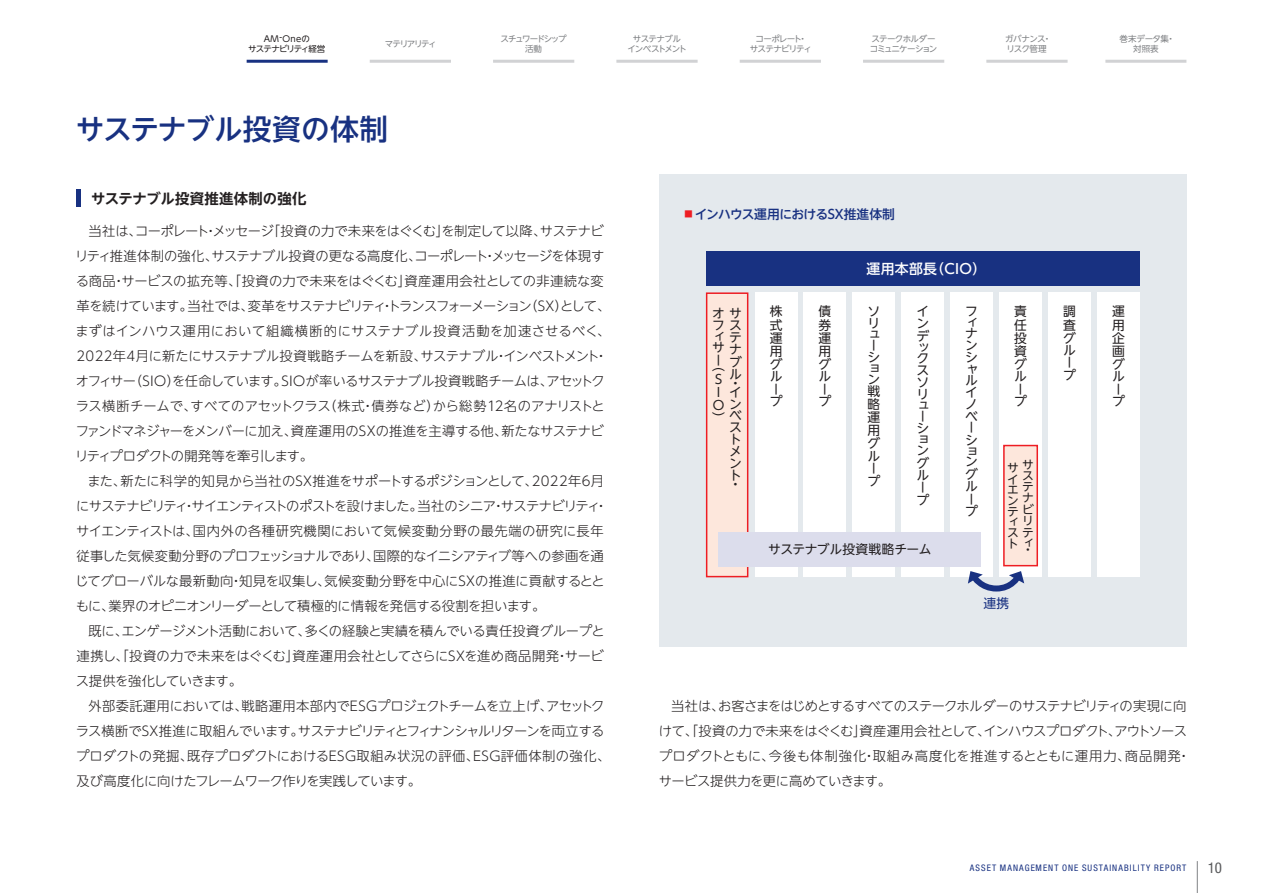
<style>
.page{position:relative;width:1263px;height:893px;background:#fff}
.page>*{position:absolute;margin:0;border:0;box-sizing:border-box;transform-origin:0 0}
.t1{font:500 28.65px "UD Shin Go NT Pr 6 N";color:#183181}
.t2{font:condensed 14.85px "Helvetica Neue LT Std";color:#57585a}
.t3{font:700 14.4px "UD Shin Go NT Pr 6 N De";letter-spacing:.01em;color:#231f20}
.t4{font:500 13.8px "UD Shin Go NT Pr 6 N";letter-spacing:.025em;color:#fff}
.t5{font:300 13.35px/25px "UD Shin Go NT Pr 6 N";letter-spacing:-.02em;color:#231f20}
.t6{font:12.75px/12.9px "UD Shin Go NT Pr 6 N";letter-spacing:-.025em;color:#231f20}
.t7{font:500 12.75px "UD Shin Go NT Pr 6 N";letter-spacing:-.04em;color:#183181}
.t8{font:12.75px "UD Shin Go NT Pr 6 N";color:#183181}
.t9{font:11.7px/10.9px "UD Shin Go NT Pr 6 N";color:#231f20;text-align:justify}
.t10{font:condensed 9px "Helvetica Neue LT Std";letter-spacing:.115em;color:#183181}
.t11{font:8.55px/10.6px "UD Shin Go NT Pr 6 N";letter-spacing:-.085em;color:#808285;text-align:center}
.t12{font:8.55px/10.6px "UD Shin Go NT Pr 6 N";letter-spacing:-.085em;color:#231f20;text-align:center}
.t13{font:8.55px/10.6px "UD Shin Go NT Pr 6 N";letter-spacing:-.16em;color:#808285;text-align:center}
.t14{font:8.55px/10.6px "UD Shin Go NT Pr 6 N";letter-spacing:-.065em;color:#808285}
.t15{font:8.55px/10.6px "UD Shin Go NT Pr 6 N";letter-spacing:-.02em;color:#808285;text-align:center}
.t16{font:8.55px "UD Shin Go NT Pr 6 N";letter-spacing:-.155em;color:#808285}
.s1{font-weight:400;font-size:8.25px;color:#ee1d23}
</style>
<div class="page">
<div style="left:659px;top:174px;width:527px;height:472px;background:#e4e9ed"></div>
<hr style="left:493px;top:60px;width:81px;height:3px;background:#d1d2d4">
<hr style="left:616px;top:60px;width:82px;height:3px;background:#d1d2d4">
<hr style="left:740px;top:60px;width:81px;height:3px;background:#d1d2d4">
<hr style="left:863px;top:60px;width:81px;height:3px;background:#d1d2d4">
<hr style="left:986px;top:60px;width:81px;height:3px;background:#d1d2d4">
<hr style="left:1105px;top:60px;width:81px;height:3px;background:#d1d2d4">
<hr style="left:247px;top:60px;width:81px;height:3px;background:#183181">
<hr style="left:370px;top:60px;width:81px;height:3px;background:#d1d2d4">
<hr style="left:77px;top:190px;width:4px;height:17px;background:#183181">
<div style="left:706px;top:251px;width:434px;height:35px;background:#183181"></div>
<div style="left:1097px;top:292px;width:43px;height:285px;background:#fff"></div>
<div style="left:1048px;top:292px;width:43px;height:285px;background:#fff"></div>
<div style="left:999px;top:292px;width:43px;height:285px;background:#fff"></div>
<div style="left:950px;top:292px;width:43px;height:285px;background:#fff"></div>
<div style="left:901px;top:292px;width:43px;height:285px;background:#fff"></div>
<div style="left:853px;top:292px;width:42px;height:285px;background:#fff"></div>
<div style="left:804px;top:292px;width:42px;height:285px;background:#fff"></div>
<div style="left:755px;top:292px;width:42px;height:285px;background:#fff"></div>
<div style="left:707px;top:293px;width:41px;height:284px;background:#fde7dc"></div>
<div style="left:706px;top:292px;width:42px;height:285px;border:2px solid #ee1d23"></div>
<div style="left:719px;top:532px;width:262px;height:34px;background:#dcddec"></div>
<div style="left:1004px;top:446px;width:33px;height:120px;background:#fde7dc"></div>
<div style="left:1003px;top:445px;width:35px;height:121px;border:2px solid #ee1d23"></div>
<svg style="left:968px;top:571px;width:56px;height:21px"></svg>
<hr style="left:1197px;top:861px;width:1px;height:32px;background:#808285">
<p class="t12" style="left:248px;top:33px;width:79px">AM-Oneの<br>サステナビリティ経営</p>
<p class="t16" style="left:385px;top:37px;width:53px">マテリアリティ</p>
<p class="t13" style="left:500px;top:33px;width:68px">スチュワードシップ活動</p>
<p class="t11" style="left:627px;top:33px;width:61px">サステナブル<br>インベストメント</p>
<p class="t11" style="left:750px;top:33px;width:64px">コーポレート・サステナビリティ</p>
<p class="t11" style="left:870px;top:33px;width:69px;text-align:left">ステークホルダーコミュニケーション</p>
<p class="t14" style="left:1005px;top:33px;width:48px">ガバナンス・リスク管理</p>
<p class="t15" style="left:1119px;top:33px;width:57px">巻末データ集・対照表</p>
<h1 class="t1" style="left:76px;top:106px;width:314px">サステナブル投資の体制</h1>
<p class="t3" style="left:91px;top:187px;width:217px">サステナブル投資推進体制の強化</p>
<p class="t5" style="left:75px;top:218px;width:537px;text-indent:13px">当社は、コーポレート・メッセージ「投資の力で未来をはぐくむ」を制定して以降、サステナビリティ推進体制の強化、サステナブル投資の更なる高度化、コーポレート・メッセージを体現する商品・サービスの拡充等、「投資の力で未来をはぐくむ」資産運用会社としての非連続な変革を続けています。当社では、変革をサステナビリティ・トランスフォーメーション（SX）として、まずはインハウス運用において組織横断的にサステナブル投資活動を加速させるべく、2022年4月に新たにサステナブル投資戦略チームを新設、サステナブル・インベストメント・オフィサー（SIO）を任命しています。SIOが率いるサステナブル投資戦略チームは、アセットクラス横断チームで、すべてのアセットクラス（株式・債券など）から総勢12名のアナリストとファンドマネジャーをメンバーに加え、資産運用のSXの推進を主導する他、新たなサステナビリティプロダクトの開発等を牽引します。</p>
<p class="t5" style="left:75px;top:468px;width:534px;text-indent:12px">また、新たに科学的知見から当社のSX推進をサポートするポジションとして、2022年6月にサステナビリティ・サイエンティストのポストを設けました。当社のシニア・サステナビリティ・サイエンティストは、国内外の各種研究機関において気候変動分野の最先端の研究に長年従事した気候変動分野のプロフェッショナルであり、国際的なイニシアティブ等への参画を通じてグローバルな最新動向・知見を収集し、気候変動分野を中心にSXの推進に貢献するとともに、業界のオピニオンリーダーとして積極的に情報を発信する役割を担います。</p>
<p class="t5" style="left:76px;top:618px;width:530px;text-align:justify;text-indent:13px">既に、エンゲージメント活動において、多くの経験と実績を積んでいる責任投資グループと連携し、「投資の力で未来をはぐくむ」資産運用会社としてさらにSXを進め商品開発・サービス提供を強化していきます。</p>
<p class="t5" style="left:76px;top:693px;width:536px;text-indent:13px">外部委託運用においては、戦略運用本部内でESGプロジェクトチームを立上げ、アセットクラス横断でSX推進に取組んでいます。サステナビリティとフィナンシャルリターンを両立するプロダクトの発掘、既存プロダクトにおけるESG取組み状況の評価、ESG評価体制の強化、及び高度化に向けたフレームワーク作りを実践しています。</p>
<p class="t7" style="left:685px;top:204px;width:212px"><span class="s1">■</span> インハウス運用におけるSX推進体制</p>
<p class="t6" style="left:712px;top:307px;width:30px;line-height:11.6px">オサフ<br>ィテサ</p>
<p class="t6" style="left:712px;top:353px;width:8px">ー</p>
<p class="t6" style="left:712px;top:359px;width:14px">（</p>
<p class="t6" style="left:729px;top:312px;width:13px;line-height:24.5px">スナ</p>
<p class="t6" style="left:729px;top:355px;width:14px;line-height:12.1px">ブル</p>
<p class="t6" style="left:729px;top:378px;width:13px;line-height:9px">・イ</p>
<p class="t6" style="left:729px;top:398px;width:14px;line-height:11.9px;text-indent:-16px">O ンベストメント</p>
<p class="t6" style="left:729px;top:477px;width:9px">・</p>
<p class="t6" style="left:715px;top:372px;width:8px">S<br>I</p>
<p class="t6" style="left:712px;top:411px;width:14px">）</p>
<p class="t4" style="left:867px;top:257px;width:121px">運用本部長（CIO）</p>
<p class="t6" style="left:770px;top:305px;width:14px">株式運用グループ</p>
<p class="t6" style="left:819px;top:305px;width:14px">債券運用グループ</p>
<p class="t6" style="left:867px;top:304px;width:13px;line-height:12.1px">ソリ</p>
<p class="t6" style="left:867px;top:328px;width:13px;line-height:10.9px">ュー</p>
<p class="t6" style="left:867px;top:351px;width:13px;line-height:10.8px;text-align:justify">ション</p>
<p class="t6" style="left:867px;top:384px;width:14px">戦略運用グループ</p>
<p class="t6" style="left:916px;top:305px;width:14px;line-height:12.3px">インデ</p>
<p class="t6" style="left:916px;top:341px;width:13px;line-height:11.9px;text-align:justify">ックスソリ</p>
<p class="t6" style="left:916px;top:399px;width:13px;line-height:10.9px">ュー</p>
<p class="t6" style="left:916px;top:423px;width:13px;line-height:10.8px;text-align:justify">ション</p>
<p class="t6" style="left:916px;top:456px;width:14px;line-height:12.5px">グループ</p>
<p class="t6" style="left:768px;top:543px;width:165px">サステナブル投資戦略チーム</p>
<p class="t6" style="left:965px;top:305px;width:14px;line-height:11.7px">フィナンシャルイノベーシ</p>
<p class="t6" style="left:965px;top:445px;width:13px;line-height:10.6px">ョン</p>
<p class="t6" style="left:965px;top:468px;width:14px;line-height:12.5px">グループ</p>
<p class="t6" style="left:1014px;top:305px;width:14px">責任投資グループ</p>
<p class="t6" style="left:1063px;top:305px;width:14px">調査グループ</p>
<p class="t6" style="left:1112px;top:305px;width:14px">運用企画グループ</p>
<p class="t9" style="left:1022px;top:458px;width:13px">サステナビ</p>
<p class="t9" style="left:1022px;top:544px;width:9px">・</p>
<p class="t9" style="left:1007px;top:462px;width:12px">サイエンテ</p>
<p class="t9" style="left:1007px;top:516px;width:27px">ィリステトィ</p>
<p class="t8" style="left:983px;top:593px;width:27px">連携</p>
<p class="t5" style="left:659px;top:693px;width:533px;text-indent:12px">当社は、お客さまをはじめとするすべてのステークホルダーのサステナビリティの実現に向けて、「投資の力で未来をはぐくむ」資産運用会社として、インハウスプロダクト、アウトソースプロダクトともに、今後も体制強化・取組み高度化を推進するとともに運用力、商品開発・サービス提供力を更に高めていきます。</p>
<p class="t10" style="left:970px;top:862px;width:218px">ASSET MANAGEMENT ONE SUSTAINABILITY REPORT</p>
<p class="t2" style="left:1208px;top:859px;width:16px">10</p>
</div>
